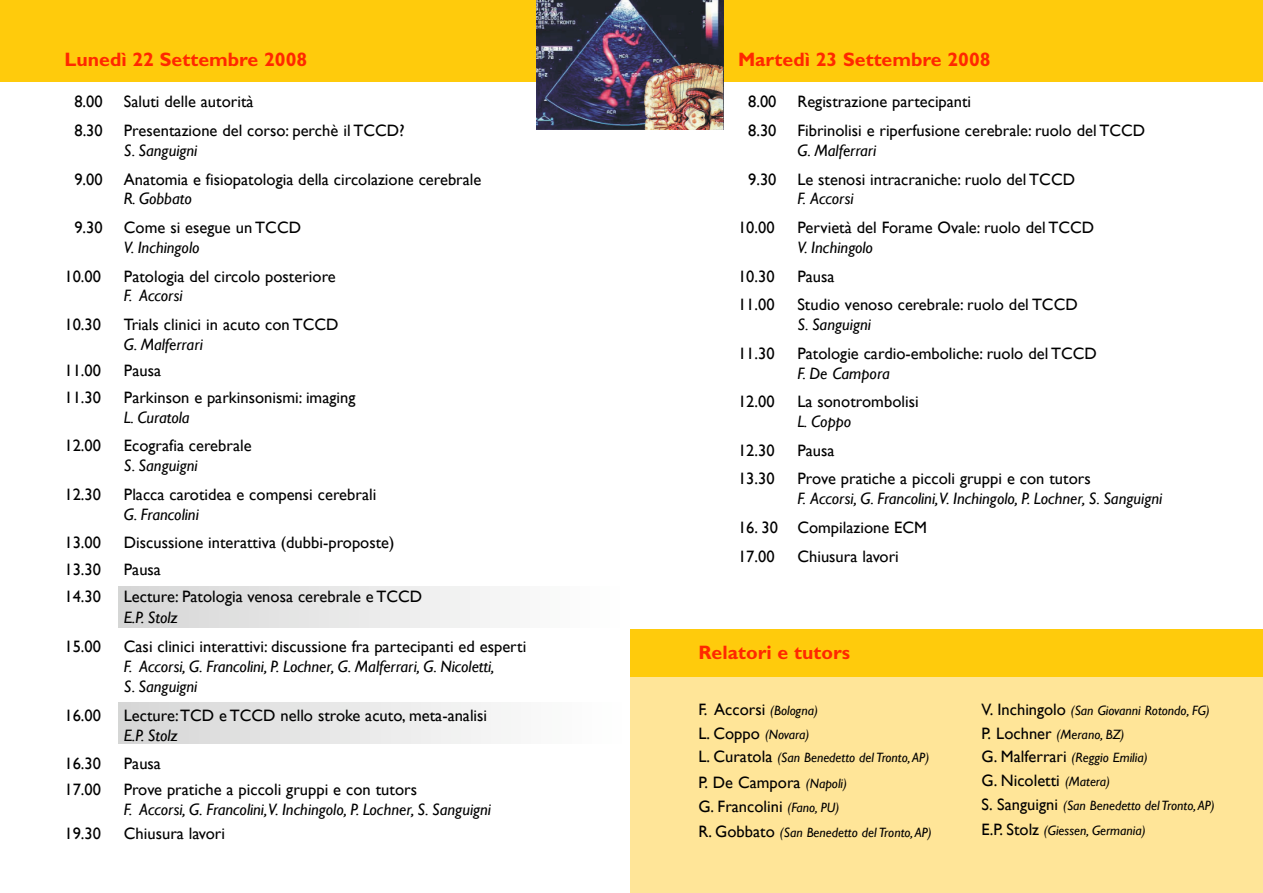
<style>
.page{position:relative;width:1263px;height:893px;background:#fff}
.page>*{position:absolute;margin:0;border:0;box-sizing:border-box;transform-origin:0 0}
.t1{font:700 19.5px "Gill Sans";color:#ff2800}
.t2{font:16.5px/23.7px "Gill Sans";color:#000}
.t3{font:italic 16.5px/19.8px "Gill Sans";color:#000}
.t4{font:italic 13.5px/23.5px "Gill Sans";color:#000}
.s1{font-style:italic;font-size:13.5px}
.s2{font-style:normal;font-size:16.5px}
</style>
<div class="page">
<div style="left:630px;top:645px;width:633px;height:247px;background:#ffe598"></div>
<div style="left:630px;top:629px;width:633px;height:47px;background:#ffcb0c"></div>
<div style="left:0;top:0;width:1263px;height:81px;background:#ffcb0c"></div>
<img style="left:537px;top:0;width:187px;height:130px">
<p class="t1" style="left:65px;top:53px;width:244px">Lunedì 22 Settembre 2008</p>
<p class="t2" style="left:74px;top:90px;width:30px">8.00</p>
<p class="t2" style="left:124px;top:90px;width:131px">Saluti delle autorità</p>
<p class="t2" style="left:74px;top:118px;width:30px">8.30</p>
<p class="t2" style="left:124px;top:118px;width:282px">Presentazione del corso: perchè il TCCD?</p>
<p class="t3" style="left:124px;top:140px;width:75px">S. Sanguigni</p>
<p class="t2" style="left:74px;top:167px;width:30px">9.00</p>
<p class="t2" style="left:124px;top:167px;width:359px">Anatomia e fisiopatologia della circolazione cerebrale</p>
<p class="t3" style="left:124px;top:189px;width:69px">R. Gobbato</p>
<p class="t2" style="left:74px;top:215px;width:30px">9.30</p>
<p class="t2" style="left:124px;top:215px;width:179px">Come si esegue un TCCD</p>
<p class="t3" style="left:124px;top:237px;width:77px">V. Inchingolo</p>
<p class="t2" style="left:65px;top:264px;width:38px">10.00</p>
<p class="t2" style="left:124px;top:264px;width:213px">Patologia del circolo posteriore</p>
<p class="t3" style="left:124px;top:286px;width:60px">F. Accorsi</p>
<p class="t2" style="left:65px;top:312px;width:38px">10.30</p>
<p class="t2" style="left:124px;top:312px;width:216px">Trials clinici in acuto con TCCD</p>
<p class="t3" style="left:124px;top:334px;width:81px">G. Malferrari</p>
<p class="t2" style="left:65px;top:358px;width:38px">11.00</p>
<p class="t2" style="left:124px;top:358px;width:39px">Pausa</p>
<p class="t2" style="left:65px;top:385px;width:38px">11.30</p>
<p class="t2" style="left:124px;top:385px;width:233px">Parkinson e parkinsonismi: imaging</p>
<p class="t3" style="left:124px;top:407px;width:67px">L. Curatola</p>
<p class="t2" style="left:65px;top:434px;width:38px">12.00</p>
<p class="t2" style="left:124px;top:434px;width:129px">Ecografia cerebrale</p>
<p class="t3" style="left:124px;top:455px;width:75px">S. Sanguigni</p>
<p class="t2" style="left:65px;top:482px;width:38px">12.30</p>
<p class="t2" style="left:124px;top:482px;width:254px">Placca carotidea e compensi cerebrali</p>
<p class="t3" style="left:124px;top:504px;width:76px">G. Francolini</p>
<p class="t2" style="left:65px;top:531px;width:38px">13.00</p>
<p class="t2" style="left:124px;top:531px;width:272px">Discussione interattiva (dubbi-proposte)</p>
<p class="t2" style="left:65px;top:558px;width:38px">13.30</p>
<p class="t2" style="left:124px;top:558px;width:39px">Pausa</p>
<p class="t2" style="left:65px;top:585px;width:38px">14.30</p>
<p class="t2" style="left:124px;top:585px;width:300px">Lecture: Patologia venosa cerebrale e TCCD</p>
<p class="t3" style="left:124px;top:608px;width:56px">E.P. Stolz</p>
<p class="t2" style="left:65px;top:634px;width:38px">15.00</p>
<p class="t2" style="left:124px;top:634px;width:404px">Casi clinici interattivi: discussione fra partecipanti ed esperti</p>
<p class="t3" style="left:124px;top:656px;width:372px">F. Accorsi, G. Francolini, P. Lochner, G. Malferrari, G. Nicoletti,<br>S. Sanguigni</p>
<p class="t2" style="left:65px;top:703px;width:38px">16.00</p>
<p class="t2" style="left:124px;top:703px;width:365px">Lecture:TCD e TCCD nello stroke acuto, meta-analisi</p>
<p class="t3" style="left:124px;top:725px;width:56px">E.P. Stolz</p>
<p class="t2" style="left:65px;top:751px;width:38px">16.30</p>
<p class="t2" style="left:124px;top:751px;width:39px">Pausa</p>
<p class="t2" style="left:65px;top:777px;width:38px">17.00</p>
<p class="t2" style="left:124px;top:777px;width:295px">Prove pratiche a piccoli gruppi e con tutors</p>
<p class="t3" style="left:124px;top:799px;width:369px">F. Accorsi, G. Francolini,V. Inchingolo, P. Lochner, S. Sanguigni</p>
<p class="t2" style="left:65px;top:821px;width:38px">19.30</p>
<p class="t2" style="left:124px;top:821px;width:103px">Chiusura lavori</p>
<p class="t1" style="left:738px;top:53px;width:254px">Martedì 23 Settembre 2008</p>
<p class="t2" style="left:748px;top:90px;width:30px">8.00</p>
<p class="t2" style="left:797px;top:90px;width:175px">Registrazione partecipanti</p>
<p class="t2" style="left:748px;top:118px;width:30px">8.30</p>
<p class="t2" style="left:797px;top:118px;width:349px">Fibrinolisi e riperfusione cerebrale: ruolo del TCCD</p>
<p class="t3" style="left:797px;top:140px;width:81px">G. Malferrari</p>
<p class="t2" style="left:748px;top:167px;width:30px">9.30</p>
<p class="t2" style="left:797px;top:167px;width:279px">Le stenosi intracraniche: ruolo del TCCD</p>
<p class="t3" style="left:797px;top:189px;width:58px">F. Accorsi</p>
<p class="t2" style="left:738px;top:215px;width:38px">10.00</p>
<p class="t2" style="left:797px;top:215px;width:298px">Pervietà del Forame Ovale: ruolo del TCCD</p>
<p class="t3" style="left:797px;top:237px;width:77px">V. Inchingolo</p>
<p class="t2" style="left:738px;top:264px;width:38px">10.30</p>
<p class="t2" style="left:797px;top:264px;width:39px">Pausa</p>
<p class="t2" style="left:738px;top:293px;width:38px">11.00</p>
<p class="t2" style="left:797px;top:293px;width:282px">Studio venoso cerebrale: ruolo del TCCD</p>
<p class="t3" style="left:797px;top:314px;width:75px">S. Sanguigni</p>
<p class="t2" style="left:738px;top:341px;width:38px">11.30</p>
<p class="t2" style="left:797px;top:341px;width:301px">Patologie cardio-emboliche: ruolo del TCCD</p>
<p class="t3" style="left:797px;top:363px;width:94px">F. De Campora</p>
<p class="t2" style="left:738px;top:390px;width:38px">12.00</p>
<p class="t2" style="left:797px;top:390px;width:123px">La sonotrombolisi</p>
<p class="t3" style="left:797px;top:411px;width:55px">L. Coppo</p>
<p class="t2" style="left:738px;top:438px;width:38px">12.30</p>
<p class="t2" style="left:797px;top:438px;width:39px">Pausa</p>
<p class="t2" style="left:738px;top:467px;width:38px">13.30</p>
<p class="t2" style="left:797px;top:467px;width:295px">Prove pratiche a piccoli gruppi e con tutors</p>
<p class="t3" style="left:797px;top:488px;width:366px">F. Accorsi, G. Francolini,V. Inchingolo, P. Lochner, S. Sanguigni</p>
<p class="t2" style="left:738px;top:513px;width:190px;line-height:28.5px">16. 30 Compilazione ECM<br>17.00</p>
<p class="t2" style="left:797px;top:544px;width:103px">Chiusura lavori</p>
<p class="t1" style="left:698px;top:646px;width:153px">Relatori e tutors</p>
<p class="t2" style="left:698px;top:697px;width:121px">F. Accorsi <span class="s1">(Bologna)</span></p>
<p class="t4" style="left:698px;top:722px;width:232px"><span class="s2">L. Coppo</span> (Novara)<br><span class="s2">L. Curatola</span> (San Benedetto del Tronto, AP)</p>
<p class="t2" style="left:698px;top:770px;width:150px">P. De Campora <span class="s1">(Napoli)<br></span>G. Francolini <span class="s1">(Fano, PU)</span></p>
<p class="t4" style="left:698px;top:820px;width:235px"><span class="s2">R. Gobbato</span> (San Benedetto del Tronto,AP)</p>
<p class="t4" style="left:982px;top:699px;width:230px"><span class="s2">V. Inchingolo</span> (San Giovanni Rotondo, FG)<br><span class="s2">P. Lochner</span> (Merano, BZ)<br><span class="s2">G. Malferrari</span> (Reggio Emilia)</p>
<p class="t2" style="left:982px;top:768px;width:130px">G. Nicoletti <span class="s1">(Matera)</span></p>
<p class="t4" style="left:982px;top:792px;width:235px;line-height:25.5px"><span class="s2">S. Sanguigni</span> (San Benedetto del Tronto, AP)<br><span class="s2">E.P. Stolz</span> (Giessen, Germania)</p>
</div>
